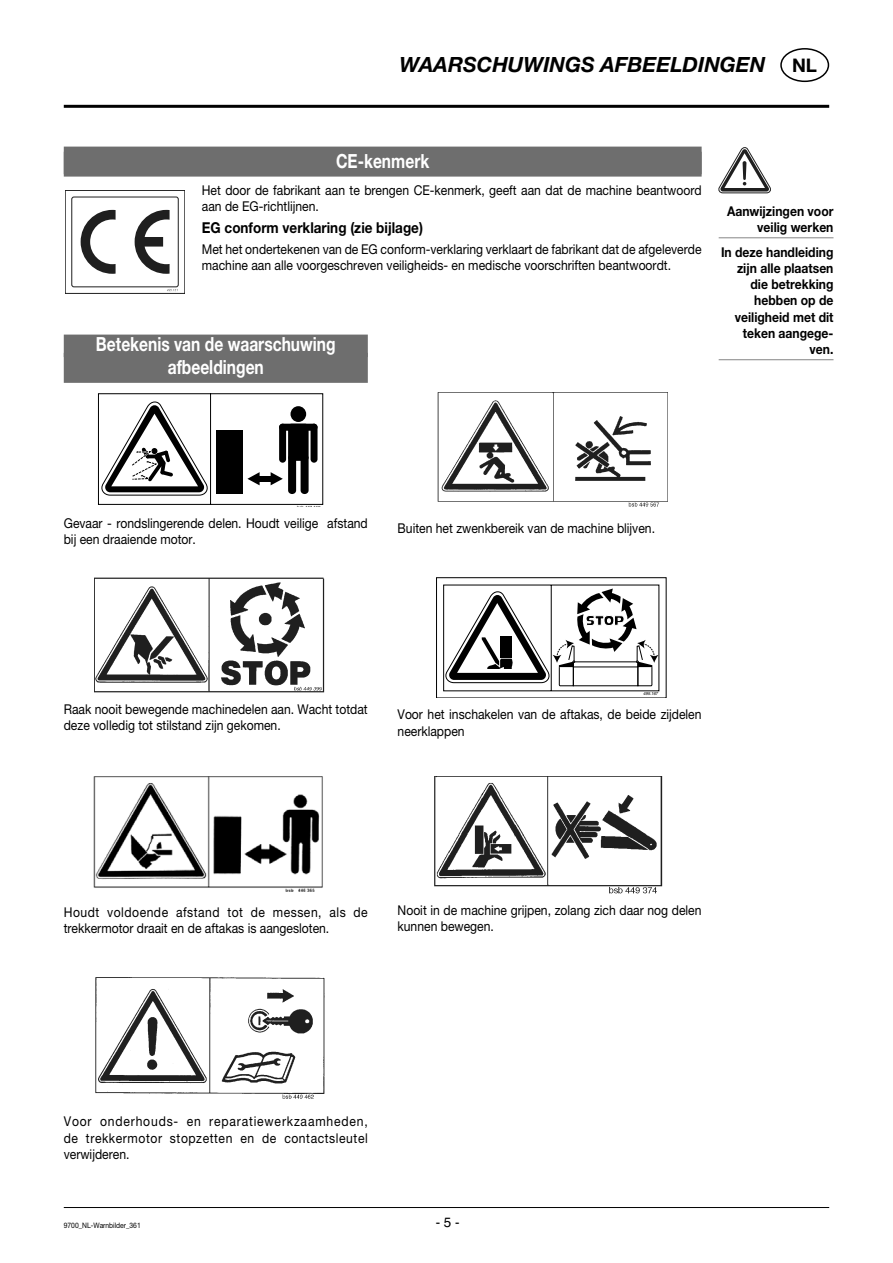
<style>
.page{position:relative;width:893px;height:1263px;background:#fff}
.page>*{position:absolute;margin:0;border:0;box-sizing:border-box;transform-origin:0 0}
.t1{font:italic 700 21px "Helvetica Neue";color:#000}
.t2{font:700 19.5px/23.4px "Helvetica Neue";color:#fff;text-align:center;scale:.8 1}
.t3{font:700 18.75px "Helvetica Neue";color:#000}
.t4{font:700 15px "Helvetica Neue";color:#000;scale:.9 1}
.t5{font:13.5px/16.2px "Helvetica Neue";color:#000;scale:.9 1}
.t6{font:700 13.5px/16.2px "Helvetica Neue";color:#000;text-align:right;scale:.9 1}
.t7{font:13.5px "Helvetica";color:#000}
.t8{font:7.5px "Helvetica Neue";color:#000;scale:.9 1}
.t9{font:4.5px "Helvetica";letter-spacing:-.02em;color:#000}
.t10{font:italic 4.2px "Helvetica";letter-spacing:-.02em;color:#000}
</style>
<div class="page">
<hr style="left:64px;top:105px;width:765px;height:3px;background:#000">
<hr style="left:64px;top:1207px;width:765px;height:1px;background:#000">
<div style="left:780px;top:48px;width:49px;height:34px;border:2px solid #000;border-radius:50%"></div>
<div style="left:64px;top:147px;width:638px;height:30px;background:#6e6e6e"></div>
<div style="left:64px;top:335px;width:304px;height:22px;background:#6e6e6e"></div>
<div style="left:64px;top:353px;width:304px;height:30px;background:#6e6e6e"></div>
<hr style="left:719px;top:237px;width:114px;height:1px;background:#999">
<hr style="left:719px;top:359px;width:114px;height:1px;background:#999">
<svg style="left:719px;top:147px;width:52px;height:46px"></svg>
<div style="left:71px;top:197px;width:108px;height:90px;border:1px solid #1f1f1f;border-radius:2px"></div>
<div style="left:65px;top:190px;width:120px;height:103px;border:1px solid #1f1f1f"></div>
<svg style="left:135px;top:210px;width:35px;height:64px"></svg>
<svg style="left:81px;top:210px;width:35px;height:64px"></svg>
<svg style="left:167px;top:289px;width:11px;height:3px"></svg>
<svg style="left:98px;top:393px;width:226px;height:112px"></svg>
<img style="left:94px;top:776px;width:229px;height:115px">
<img style="left:96px;top:977px;width:229px;height:122px">
<img style="left:438px;top:393px;width:230px;height:114px">
<svg style="left:443px;top:584px;width:217px;height:108px"></svg>
<svg style="left:443px;top:585px;width:216px;height:106px"></svg>
<img style="left:94px;top:578px;width:230px;height:114px">
<img style="left:434px;top:776px;width:229px;height:118px">
<h1 class="t1" style="left:399px;top:57px;width:367px">WAARSCHUWINGS AFBEELDINGEN</h1>
<h3 class="t3" style="left:792px;top:58px;width:27px">NL</h3>
<h2 class="t2" style="left:336px;top:151px;width:118px">CE-kenmerk</h2>
<p class="t5" style="left:202px;top:183px;width:557px">Het door de fabrikant aan te brengen CE-kenmerk, geeft aan dat de machine beantwoord aan de EG-richtlijnen.</p>
<p class="t4" style="left:202px;top:222px;width:247px">EG conform verklaring (zie bijlage)</p>
<p class="t5" style="left:202px;top:242px;width:557px">Met het ondertekenen van de EG conform-verklaring verklaart de fabrikant dat de afgeleverde machine aan alle voorgeschreven veiligheids- en medische voorschriften beantwoordt.</p>
<h2 class="t2" style="left:96px;top:334px;width:301px">Betekenis van de waarschuwing afbeeldingen</h2>
<p class="t6" style="left:727px;top:204px;width:120px">Aanwijzingen voor veilig werken</p>
<p class="t6" style="left:721px;top:245px;width:126px">In deze handleiding zijn alle plaatsen die betrekking hebben op de veiligheid met dit teken aangege&shy;ven.</p>
<p class="t9" style="left:297px;top:506px;width:25px">bsb 447 410</p>
<p class="t5" style="left:64px;top:517px;width:339px">Gevaar - rondslingerende delen. Houdt veilige afstand bij een draaiende motor.</p>
<p class="t5" style="left:398px;top:522px;width:288px">Buiten het zwenkbereik van de machine blijven.</p>
<p class="t5" style="left:64px;top:702px;width:339px">Raak nooit bewegende machinedelen aan. Wacht totdat deze volledig tot stilstand zijn gekomen.</p>
<p class="t10" style="left:643px;top:692px;width:16px">495.167</p>
<p class="t5" style="left:398px;top:708px;width:339px">Voor het inschakelen van de aftakas, de beide zijdelen neerklappen</p>
<p class="t5" style="left:64px;top:906px;width:339px">Houdt voldoende afstand tot de messen, als de trekkermotor draait en de aftakas is aangesloten.</p>
<p class="t5" style="left:398px;top:904px;width:339px">Nooit in de machine grijpen, zolang zich daar nog delen kunnen bewegen.</p>
<p class="t5" style="left:64px;top:1115px;width:339px;text-align:justify">Voor onderhouds- en reparatie werk zaamheden, de trekkermotor stopzetten en de contactsleutel verwijderen.</p>
<p class="t8" style="left:64px;top:1222px;width:87px">9700_NL-Warnbilder_361</p>
<p class="t7" style="left:436px;top:1217px;width:26px">- 5 -</p>
</div>
